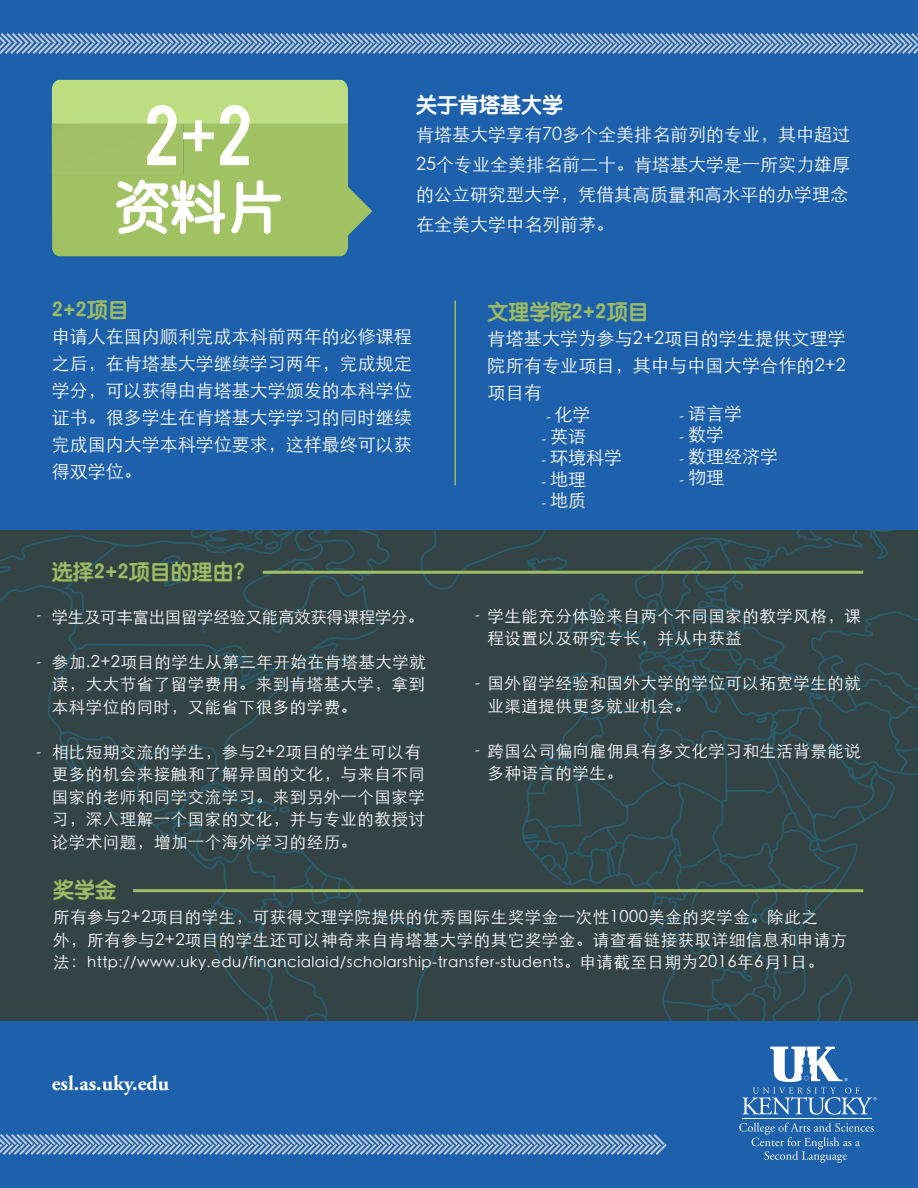
<style>
.page{position:relative;width:918px;height:1188px;background:#fff}
.page>*{position:absolute;margin:0;border:0;box-sizing:border-box;transform-origin:0 0}
.t1{font:67.5px "Bebas";color:#fff}
.t2{font:55.8px "ST Yuanti SC Bold";color:#fff}
.t3{font:21px "ST Yuanti SC Bold";color:#9cbb62}
.t4{font:700 21px "Adobe Garamond Pro";color:#fff}
.t5{font:21px "ST Yuanti SC Bold";color:#fff}
.t6{font:300 18px/27px "ST Heiti SC";color:#fff;text-align:justify}
.t7{font:300 16.5px/22.5px "ST Heiti SC";letter-spacing:.03em;color:#fff}
.t8{font:300 16.5px "ST Heiti SC";letter-spacing:-.02em;color:#fff}
.t9{font:300 15px "ST Heiti SC";letter-spacing:.03em;color:#fff}
.t10{font:15px "Adobe Garamond Pro";color:#fff}
.s1{font-family:"Adobe Garamond Pro";font-weight:400;font-size:15px}
.s2{font-size:16.5px}
</style>
<div class="page">
<div style="left:0;top:530px;width:918px;height:658px;background:#344344"></div>
<svg style="left:0;top:535px;width:437px;height:487px"></svg>
<svg style="left:161px;top:555px;width:20px;height:9px"></svg>
<svg style="left:164px;top:573px;width:20px;height:14px"></svg>
<svg style="left:200px;top:783px;width:90px;height:30px"></svg>
<svg style="left:522px;top:530px;width:396px;height:492px"></svg>
<svg style="left:796px;top:530px;width:49px;height:11px"></svg>
<svg style="left:756px;top:716px;width:12px;height:7px"></svg>
<svg style="left:645px;top:677px;width:11px;height:23px"></svg>
<svg style="left:190px;top:530px;width:433px;height:111px"></svg>
<div style="left:0;top:0;width:918px;height:530px;background:#1d60ab"></div>
<svg style="left:52px;top:80px;width:320px;height:176px;background:#9ec16e"></svg>
<svg style="left:0;top:33px;width:918px;height:21px"></svg>
<hr style="left:454px;top:300px;width:2px;height:185px;background:#9fbd62">
<div style="left:0;top:1022px;width:918px;height:166px;background:#1d60ab"></div>
<hr style="left:742px;top:1119px;width:130px;height:1px;background:#fff">
<svg style="left:734px;top:974px;width:143px;height:141px"></svg>
<svg style="left:739px;top:1123px;width:135px;height:40px"></svg>
<svg style="left:0;top:1134px;width:667px;height:21px"></svg>
<hr style="left:263px;top:571px;width:600px;height:3px;background:#9fbd62">
<hr style="left:133px;top:889px;width:730px;height:3px;background:#9fbd62">
<p class="t1" style="left:144px;top:86px;width:110px">2+2</p>
<p class="t2" style="left:115px;top:164px;width:169px">资料片</p>
<p class="t5" style="left:416px;top:89px;width:148px">关于肯塔基大学</p>
<p class="t6" style="left:416px;top:118px;width:435px;line-height:30px">肯塔基大学享有70多个全美排名前列的专业，其中超过25个专业全美排名前二十。肯塔基大学是一所实力雄厚的公立研究型大学，凭借其高质量和高水平的办学理念在全美大学中名列前茅。</p>
<p class="t3" style="left:52px;top:294px;width:79px">2+2项目</p>
<p class="t6" style="left:52px;top:321px;width:361px">申请人在国内顺利完成本科前两年的必修课程之后，在肯塔基大学继续学习两年，完成规定学分，可以获得由肯塔基大学颁发的本科学位证书。很多学生在肯塔基大学学习的同时继续完成国内大学本科学位要求，这样最终可以获得双学位。</p>
<p class="t3" style="left:488px;top:296px;width:163px">文理学院2+2项目</p>
<p class="t6" style="left:488px;top:324px;width:360px">肯塔基大学为参与2+2项目的学生提供文理学院所有专业项目，其中与中国大学合作的2+2项目有</p>
<p class="t6" style="left:546px;top:399px;width:46px"><span class="s1">-</span> 化学</p>
<p class="t6" style="left:542px;top:421px;width:46px"><span class="s1">-</span> 英语</p>
<p class="t6" style="left:542px;top:442px;width:82px"><span class="s1">-</span> 环境科学</p>
<p class="t6" style="left:542px;top:464px;width:46px"><span class="s1">-</span> 地理</p>
<p class="t6" style="left:542px;top:486px;width:46px"><span class="s1">-</span> 地质</p>
<p class="t6" style="left:680px;top:398px;width:64px"><span class="s1">-</span> 语言学</p>
<p class="t6" style="left:680px;top:419px;width:46px"><span class="s1">-</span> 数学</p>
<p class="t6" style="left:680px;top:441px;width:100px"><span class="s1">-</span> 数理经济学</p>
<p class="t6" style="left:680px;top:463px;width:46px"><span class="s1">-</span> 物理</p>
<p class="t10" style="left:36px;top:606px;width:6px">-</p>
<p class="t10" style="left:36px;top:652px;width:6px">-</p>
<p class="t10" style="left:36px;top:742px;width:6px">-</p>
<p class="t3" style="left:52px;top:555px;width:205px">选择2+2项目的理由？</p>
<p class="t8" style="left:52px;top:602px;width:374px">学生及可丰富出国留学经验又能高效获得课程学分。</p>
<p class="t7" style="left:52px;top:649px;width:376px;text-align:justify">参加.2+2项目的学生从第三年开始在肯塔基大学就读，大大节省了留学费用。来到肯塔基大学，拿到本科学位的同时，又能省下很多的学费。</p>
<p class="t7" style="left:52px;top:739px;width:375px">相比短期交流的学生，参与2+2项目的学生可以有更多的机会来接触和了解异国的文化，与来自不同国家的老师和同学交流学习。来到另外一个国家学习，深入理解一个国家的文化，并与专业的教授讨论学术问题，增加一个海外学习的经历。</p>
<p class="t10" style="left:475px;top:606px;width:6px">-</p>
<p class="t10" style="left:475px;top:673px;width:6px">-</p>
<p class="t10" style="left:475px;top:741px;width:6px">-</p>
<p class="t7" style="left:488px;top:603px;width:375px">学生能充分体验来自两个不同国家的教学风格，课程设置以及研究专长，并从中获益</p>
<p class="t7" style="left:488px;top:670px;width:375px">国外留学经验和国外大学的学位可以拓宽学生的就业渠道提供更多就业机会。</p>
<p class="t7" style="left:488px;top:738px;width:375px">跨国公司偏向雇佣具有多文化学习和生活背景能说多种语言的学生。</p>
<p class="t3" style="left:53px;top:874px;width:64px">奖学金</p>
<p class="t7" style="left:53px;top:904px;width:796px">所有参与2+2项目的学生，可获得文理学院提供的优秀国际生奖学金一次性1000美金的奖学金。除此之<br>外，所有参与2+2项目的学生还可以神奇来自肯塔基大学的其它奖学金。请查看链接获取详细信息和申请方</p>
<p class="t9" style="left:53px;top:950px;width:772px"><span class="s2">法：</span>http://www.uky.edu/financialaid/scholarship-transfer-students。<span class="s2">申请截至日期为2016年6月1日。</span></p>
<p class="t4" style="left:52px;top:1072px;width:119px">esl.as.uky.edu</p>
</div>
